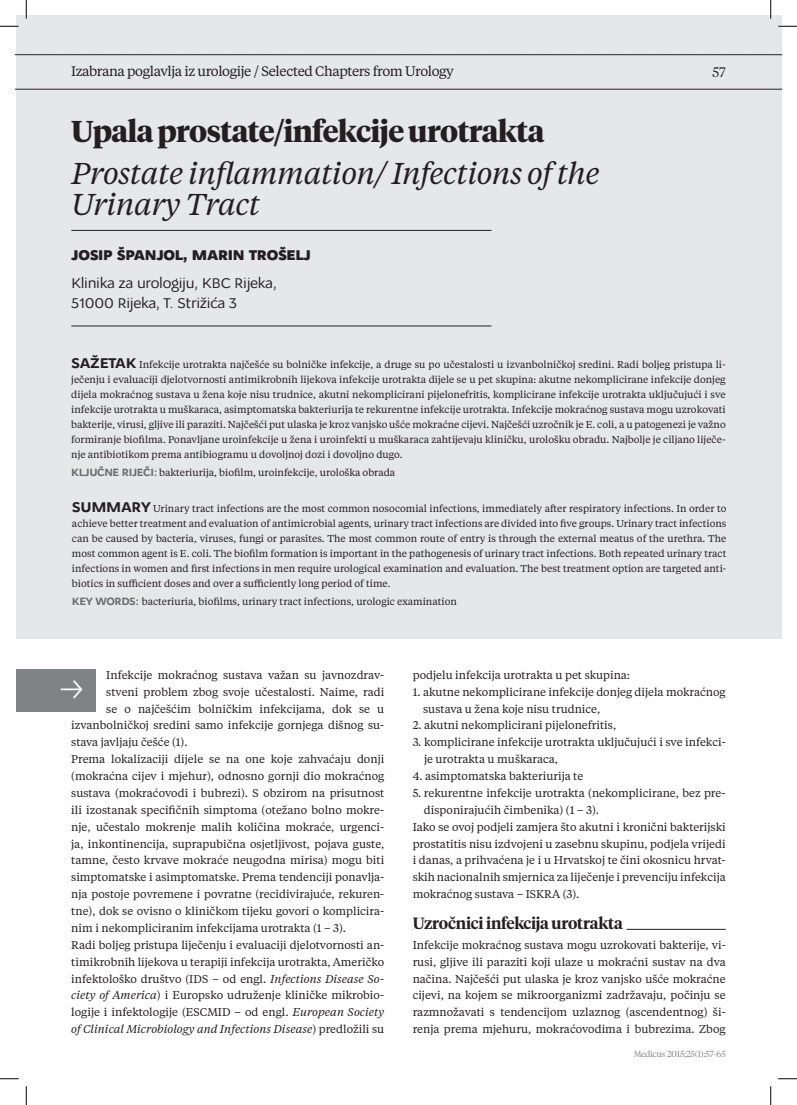
<style>
.page{position:relative;width:797px;height:1105px;background:#fff}
.page>*{position:absolute;margin:0;border:0;box-sizing:border-box;transform-origin:0 0}
.t1{font:italic 30px/31.2px "Tiempos Headline";letter-spacing:-.02em;color:#231f20}
.t2{font:700 30px "Tiempos Headline";letter-spacing:-.02em;color:#231f20}
.t3{font:600 16.25px "Tiempos Headline";letter-spacing:-.015em;color:#231f20}
.t4{font:15px/20px "Osnova Pro";letter-spacing:-.02em;color:#231f20}
.t5{font:800 15px "Osnova Pro";letter-spacing:-.02em;color:#231f20}
.t6{font:13.75px "Tiempos Headline";letter-spacing:-.03em;color:#231f20}
.t7{font:300 13.75px "Tiempos Headline";color:#231f20}
.t8{font:11.25px/16.9px "Tiempos Headline";color:#231f20}
.t9{font:italic 11.25px "Tiempos Headline";color:#231f20}
.t10{font:10px/15px "Tiempos Headline";color:#231f20;text-align:justify}
.t11{font:300 8.75px "Tiempos Headline";color:#808285}
.s1{font-family:"Osnova Pro";font-weight:700;font-size:15px}
.s2{font-family:"Osnova Pro";font-weight:700;font-size:11.25px;color:#6c6d70}
.s3{font-style:italic}
.s4{font-style:normal}
</style>
<div class="page">
<div style="left:16px;top:16px;width:765px;height:623px;background:#e6e7e9"></div>
<hr style="left:71px;top:230px;width:420px;height:1px;background:#231f20">
<hr style="left:71px;top:326px;width:420px;height:1px;background:#231f20">
<hr style="left:412px;top:929px;width:313px;height:1px;background:#231f20">
<hr style="left:412px;top:928px;width:214px;height:3px;background:#fff">
<div style="left:16px;top:669px;width:80px;height:42px;background:#808285"></div>
<svg style="left:16px;top:89px;width:766px;height:1px"></svg>
<svg style="left:16px;top:55px;width:766px;height:1px"></svg>
<svg style="left:0;top:25px;width:19px;height:2px"></svg>
<svg style="left:778px;top:25px;width:19px;height:2px"></svg>
<svg style="left:0;top:1078px;width:19px;height:1px"></svg>
<svg style="left:778px;top:1078px;width:19px;height:1px"></svg>
<svg style="left:25px;top:0;width:2px;height:19px"></svg>
<svg style="left:25px;top:1086px;width:2px;height:19px"></svg>
<svg style="left:770px;top:0;width:1px;height:19px"></svg>
<svg style="left:770px;top:1086px;width:1px;height:19px"></svg>
<p class="t6" style="left:71px;top:62px;width:384px">Izabrana poglavlja iz urologije / Selected Chapters from Urology</p>
<p class="t7" style="left:712px;top:62px;width:15px">57</p>
<h1 class="t2" style="left:71px;top:110px;width:474px">Upala prostate/infekcije urotrakta</h1>
<h1 class="t1" style="left:71px;top:156px;width:530px">Prostate inflammation/ Infections of the<br>Urinary Tract</h1>
<h3 class="t5" style="left:71px;top:246px;width:241px">JOSIP ŠPANJOL, MARIN TROŠELJ</h3>
<h3 class="t4" style="left:71px;top:273px;width:207px">Klinika za urologiju, KBC Rijeka,<br>51000 Rijeka, T. Strižića 3</h3>
<p class="t10" style="left:71px;top:357px;width:656px"><span class="s1">SAŽETAK</span> Infekcije urotrakta najčešće su bolničke infekcije, a druge su po učestalosti u izvanbolničkoj sredini. Radi boljeg pristupa li&shy;ječenju i evaluaciji djelotvornosti antimikrobnih lijekova infekcije urotrakta dijele se u pet skupina: akutne nekomplicirane infekcije donjeg dijela mokraćnog sustava u žena koje nisu trudnice, akutni nekomplicirani pijelonefritis, komplicirane infekcije urotrakta uključujući i sve infekcije urotrakta u muškaraca, asimptomatska bakteriurija te rekurentne infekcije urotrakta. Infekcije mokraćnog sustava mogu uzrokovati bakterije, virusi, gljive ili paraziti. Najčešći put ulaska je kroz vanjsko ušće mokraćne cijevi. Najčešći uzročnik je E. coli, a u patogenezi je važno formiranje biofilma. Ponavljane uroinfekcije u žena i uroinfekti u muškaraca zahtijevaju kliničku, urološku obradu. Najbolje je ciljano liječe&shy;nje antibiotikom prema antibiogramu u dovoljnoj dozi i dovoljno dugo.</p>
<p class="t10" style="left:71px;top:464px;width:325px"><span class="s2">KLJUČNE RIJEČI:</span> bakteriurija, biofilm, uroinfekcije, urološka obrada</p>
<p class="t10" style="left:72px;top:501px;width:656px"><span class="s1">SUMMARY</span> Urinary tract infections are the most common nosocomial infections, immediately after respiratory infections. In order to achieve better treatment and evaluation of antimicrobial agents, urinary tract infections are divided into five groups. Urinary tract infections can be caused by bacteria, viruses, fungi or parasites. The most common route of entry is through the external meatus of the urethra. The most common agent is E. coli. The biofilm formation is important in the pathogenesis of urinary tract infections. Both repeated urinary tract infections in women and first infections in men require urological examination and evaluation. The best treatment option are targeted anti&shy;biotics in sufficient doses and over a sufficiently long period of time.</p>
<p class="t10" style="left:72px;top:593px;width:386px"><span class="s2">KEY WORDS:</span> bacteriuria, biofilms, urinary tract infections, urologic examination</p>
<p class="t8" style="left:106px;top:666px;width:279px">Infekcije mokraćnog sustava važan su javnozdrav-</p>
<p class="t8" style="left:106px;top:683px;width:279px">stveni problem zbog svoje učestalosti. Naime, radi</p>
<p class="t8" style="left:106px;top:700px;width:279px">se o najčešćim bolničkim infekcijama, dok se u</p>
<p class="t8" style="left:71px;top:716px;width:314px">izvanbolničkoj sredini samo infekcije gornjega dišnog su-</p>
<p class="t8" style="left:71px;top:733px;width:118px">stava javljaju češće (1).</p>
<p class="t8" style="left:71px;top:750px;width:314px">Prema lokalizaciji dijele se na one koje zahvaćaju donji</p>
<p class="t8" style="left:71px;top:767px;width:314px">(mokraćna cijev i mjehur), odnosno gornji dio mokraćnog</p>
<p class="t8" style="left:71px;top:784px;width:314px">sustava (mokraćovodi i bubrezi). S obzirom na prisutnost</p>
<p class="t8" style="left:71px;top:801px;width:314px">ili izostanak specifičnih simptoma (otežano bolno mokre-</p>
<p class="t8" style="left:71px;top:818px;width:314px">nje, učestalo mokrenje malih količina mokraće, urgenci-</p>
<p class="t8" style="left:71px;top:835px;width:314px">ja, inkontinencija, suprapubična osjetljivost, pojava guste,</p>
<p class="t8" style="left:71px;top:851px;width:314px">tamne, često krvave mokraće neugodna mirisa) mogu biti</p>
<p class="t8" style="left:71px;top:868px;width:314px">simptomatske i asimptomatske. Prema tendenciji ponavlja-</p>
<p class="t8" style="left:71px;top:885px;width:314px">nja postoje povremene i povratne (recidivirajuće, rekuren-</p>
<p class="t8" style="left:71px;top:902px;width:314px">tne), dok se ovisno o kliničkom tijeku govori o komplicira-</p>
<p class="t8" style="left:71px;top:919px;width:276px">nim i nekompliciranim infekcijama urotrakta (1 – 3).</p>
<p class="t8" style="left:71px;top:936px;width:314px">Radi boljeg pristupa liječenju i evaluaciji djelotvornosti an-</p>
<p class="t8" style="left:71px;top:953px;width:314px">timikrobnih lijekova u terapiji infekcija urotrakta, Američko</p>
<p class="t8" style="left:71px;top:970px;width:314px">infektološko društvo (IDS – od engl. <span class="s3">Infections Disease So-</span></p>
<p class="t8" style="left:71px;top:986px;width:314px"><span class="s3">ciety of America</span>) i Europsko udruženje kliničke mikrobio-</p>
<p class="t8" style="left:71px;top:1003px;width:314px">logije i infektologije (ESCMID – od engl. <span class="s3">European Society</span></p>
<p class="t9" style="left:71px;top:1022px;width:314px">of Clinical Microbiology and Infections Disease<span class="s4">) predložili su</span></p>
<p class="t8" style="left:412px;top:666px;width:219px">podjelu infekcija urotrakta u pet skupina:</p>
<p class="t8" style="left:423px;top:683px;width:304px;text-indent:-11px">1. akutne nekomplicirane infekcije donjeg dijela mokraćnog sustava u žena koje nisu trudnice,</p>
<p class="t8" style="left:412px;top:716px;width:205px">2. akutni nekomplicirani pijelonefritis,</p>
<p class="t8" style="left:424px;top:733px;width:303px;text-indent:-11px">3. komplicirane infekcije urotrakta uključujući i sve infekci&shy;je urotrakta u muškaraca,</p>
<p class="t8" style="left:412px;top:767px;width:172px">4. asimptomatska bakteriurija te</p>
<p class="t8" style="left:412px;top:784px;width:314px">5. rekurentne infekcije urotrakta (nekomplicirane, bez pre-</p>
<p class="t8" style="left:424px;top:801px;width:176px">disponirajućih čimbenika) (1 – 3).</p>
<p class="t8" style="left:412px;top:818px;width:314px">Iako se ovoj podjeli zamjera što akutni i kronični bakterijski</p>
<p class="t8" style="left:412px;top:835px;width:314px">prostatitis nisu izdvojeni u zasebnu skupinu, podjela vrijedi</p>
<p class="t8" style="left:412px;top:851px;width:314px">i danas, a prihvaćena je i u Hrvatskoj te čini okosnicu hrvat-</p>
<p class="t8" style="left:412px;top:868px;width:314px">skih nacionalnih smjernica za liječenje i prevenciju infekcija</p>
<p class="t8" style="left:412px;top:885px;width:168px">mokraćnog sustava – ISKRA (3).</p>
<h2 class="t3" style="left:412px;top:912px;width:212px">Uzročnici infekcija urotrakta</h2>
<p class="t8" style="left:412px;top:936px;width:314px;text-align:justify">Infekcije mokraćnog sustava mogu uzrokovati bakterije, vi&shy;rusi, gljive ili paraziti koji ulaze u mokraćni sustav na dva načina. Najčešći put ulaska je kroz vanjsko ušće mokraćne cijevi, na kojem se mikroorganizmi zadržavaju, počinju se razmnožavati s tendencijom uzlaznog (ascendentnog) ši&shy;renja prema mjehuru, mokraćovodima i bubrezima. Zbog</p>
<p class="t11" style="left:633px;top:1048px;width:93px">Medicus 2015;25(1):57-65</p>
</div>
